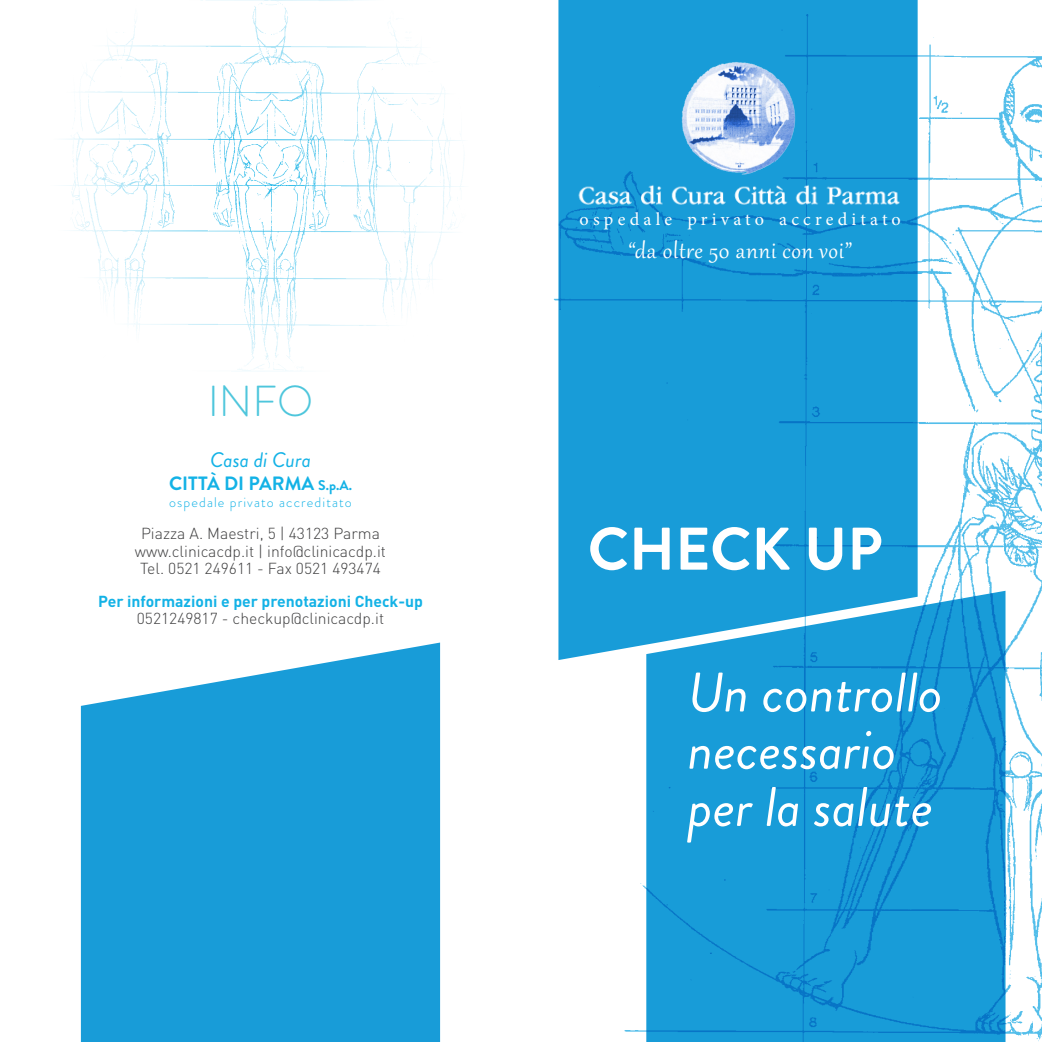
<style>
.page{position:relative;width:1042px;height:1042px;background:#fff}
.page>*{position:absolute;margin:0;border:0;box-sizing:border-box;transform-origin:0 0}
.t1{font:700 60.02px "Brandon Grotesque";color:#fff}
.t2{font:italic 55.65px "Brandon Grotesque";color:#fff}
.t3{font:300 43.4px "Brandon Grotesque";color:#4ec6dc}
.t4{font:26.78px "Gabriola";letter-spacing:.03em;color:#fff}
.t5{font:italic 21px "Brandon Grotesque";color:#13b2e6}
.t6{font:700 19.25px "Brandon Grotesque";color:#13b2e6}
.t7{font:18.2px "Minion Pro";letter-spacing:.23em;color:#fff}
.t8{font:300 15.75px "DIN";color:#3e3e3f}
.t9{font:700 15.75px "DIN";color:#13b2e6}
.t10{font:300 14px "Brandon Grotesque";letter-spacing:.08em;color:#13b2e6}
.s1{font-size:14px}
</style>
<div class="page">
<svg style="left:81px;top:642px;width:359px;height:400px;background:#2aa3db"></svg>
<img style="left:553px;top:15px;width:489px;height:1027px">
<svg style="left:646px;top:591px;width:359px;height:451px;background:#1799d6"></svg>
<div style="left:558px;top:0;width:359px;height:660px;background:#189cd8"></div>
<img style="left:681px;top:61px;width:114px;height:88px">
<img style="left:576px;top:149px;width:325px;height:63px">
<img style="left:63px;top:0;width:400px;height:371px">
<p class="t3" style="left:208px;top:371px;width:107px">INFO</p>
<p class="t5" style="left:210px;top:446px;width:102px">Casa di Cura</p>
<p class="t6" style="left:169px;top:470px;width:184px">CITTÀ DI PARMA <span class="s1">S.p.A.</span></p>
<p class="t10" style="left:169px;top:493px;width:184px">ospedale privato accreditato</p>
<p class="t8" style="left:141px;top:524px;width:240px">Piazza A. Maestri, 5 | 43123 Parma</p>
<p class="t8" style="left:135px;top:541px;width:252px">www.clinicacdp.it | info@clinicacdp.it</p>
<p class="t8" style="left:140px;top:559px;width:242px">Tel. 0521 249611 - Fax 0521 493474</p>
<p class="t9" style="left:98px;top:591px;width:326px">Per informazioni e per prenotazioni Check-up</p>
<p class="t8" style="left:137px;top:609px;width:249px">0521249817 - checkup@clinicacdp.it</p>
<p class="t7" style="left:579px;top:207px;width:323px">ospedale privato accreditato</p>
<p class="t4" style="left:628px;top:233px;width:225px">“da oltre 50 anni con voi”</p>
<p class="t1" style="left:588px;top:507px;width:296px">CHECK UP</p>
<p class="t2" style="left:687px;top:654px;width:257px">Un controllo</p>
<p class="t2" style="left:687px;top:711px;width:210px">necessario</p>
<p class="t2" style="left:687px;top:768px;width:247px">per la salute</p>
</div>
